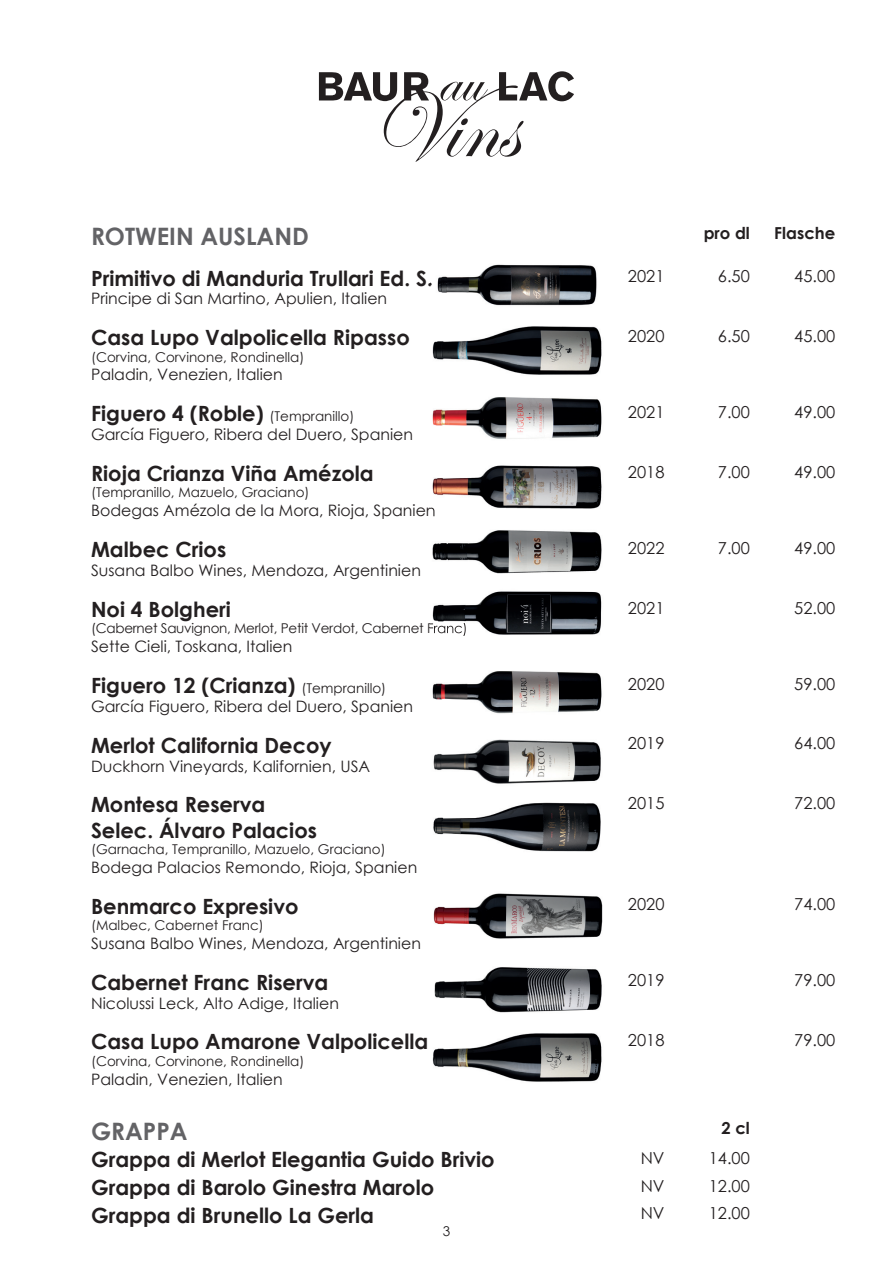
<style>
.page{position:relative;width:893px;height:1263px;background:#fff}
.page>*{position:absolute;margin:0;border:0;box-sizing:border-box;transform-origin:0 0}
.t1{font:700 24px "Century Gothic";color:#636366}
.t2{font:700 21px/25.2px "Century Gothic";color:#231f20}
.t3{font:16.5px "Century Gothic";color:#231f20}
.t4{font:700 16.5px "Century Gothic";color:#231f20}
.t5{font:15.75px "Century Gothic";color:#231f20}
.t6{font:13.5px "Century Gothic";color:#231f20}
.t7{font:13.5px "Century Gothic";letter-spacing:-.02em;color:#231f20}
.s1{font-weight:400;font-size:13.5px}
</style>
<div class="page">
<svg style="left:319px;top:71px;width:255px;height:91px"></svg>
<img style="left:432px;top:397px;width:170px;height:42px">
<img style="left:432px;top:671px;width:170px;height:43px">
<img style="left:432px;top:465px;width:170px;height:52px">
<img style="left:431px;top:504px;width:3px;height:13px">
<img style="left:433px;top:802px;width:168px;height:50px">
<img style="left:432px;top:326px;width:170px;height:49px">
<img style="left:432px;top:1033px;width:170px;height:49px">
<img style="left:432px;top:591px;width:170px;height:44px">
<img style="left:431px;top:623px;width:35px;height:13px">
<img style="left:434px;top:967px;width:168px;height:46px">
<img style="left:437px;top:264px;width:160px;height:42px">
<img style="left:432px;top:530px;width:170px;height:44px">
<img style="left:433px;top:893px;width:170px;height:46px">
<img style="left:433px;top:739px;width:168px;height:45px">
<h1 class="t1" style="left:91px;top:218px;width:219px">ROTWEIN AUSLAND</h1>
<p class="t4" style="left:704px;top:221px;width:48px">pro dl</p>
<p class="t4" style="left:774px;top:221px;width:63px">Flasche</p>
<h2 class="t2" style="left:91px;top:264px;width:343px">Primitivo di Manduria Trullari Ed. S.</h2>
<p class="t5" style="left:91px;top:288px;width:298px">Principe di San Martino, Apulien, Italien</p>
<p class="t3" style="left:628px;top:265px;width:38px">2021</p>
<p class="t3" style="left:718px;top:265px;width:33px">6.50</p>
<p class="t3" style="left:794px;top:265px;width:43px">45.00</p>
<h2 class="t2" style="left:91px;top:324px;width:320px">Casa Lupo Valpolicella Ripasso</h2>
<p class="t6" style="left:91px;top:347px;width:215px">(Corvina, Corvinone, Rondinella)</p>
<p class="t5" style="left:91px;top:364px;width:193px">Paladin, Venezien, Italien</p>
<h2 class="t2" style="left:91px;top:400px;width:265px">Figuero 4 (Roble) <span class="s1">(Tempranillo)</span></h2>
<p class="t5" style="left:91px;top:424px;width:324px">García Figuero, Ribera del Duero, Spanien</p>
<h2 class="t2" style="left:91px;top:460px;width:284px">Rioja Crianza Viña Amézola</h2>
<p class="t6" style="left:91px;top:483px;width:220px">(Tempranillo, Mazuelo, Graciano)</p>
<p class="t5" style="left:91px;top:499px;width:346px">Bodegas Amézola de la Mora, Rioja, Spanien</p>
<h2 class="t2" style="left:91px;top:536px;width:137px">Malbec Crios</h2>
<p class="t5" style="left:91px;top:559px;width:331px">Susana Balbo Wines, Mendoza, Argentinien</p>
<h2 class="t2" style="left:91px;top:596px;width:141px">Noi 4 Bolgheri</h2>
<p class="t7" style="left:91px;top:619px;width:378px">(Cabernet Sauvignon, Merlot, Petit Verdot, Cabernet Franc)</p>
<p class="t5" style="left:91px;top:635px;width:203px">Sette Cieli, Toskana, Italien</p>
<h2 class="t2" style="left:91px;top:672px;width:297px">Figuero 12 (Crianza) <span class="s1">(Tempranillo)</span></h2>
<p class="t5" style="left:91px;top:695px;width:324px">García Figuero, Ribera del Duero, Spanien</p>
<h2 class="t2" style="left:91px;top:731px;width:242px">Merlot California Decoy</h2>
<p class="t5" style="left:91px;top:755px;width:281px">Duckhorn Vineyards, Kalifornien, USA</p>
<h2 class="t2" style="left:91px;top:791px;width:227px">Montesa Reserva<br>Selec. Álvaro Palacios</h2>
<p class="t6" style="left:91px;top:839px;width:296px">(Garnacha, Tempranillo, Mazuelo, Graciano)</p>
<p class="t5" style="left:91px;top:856px;width:328px">Bodega Palacios Remondo, Rioja, Spanien</p>
<h2 class="t2" style="left:91px;top:892px;width:209px">Benmarco Expresivo</h2>
<p class="t6" style="left:91px;top:915px;width:174px">(Malbec, Cabernet Franc)</p>
<p class="t5" style="left:91px;top:932px;width:331px">Susana Balbo Wines, Mendoza, Argentinien</p>
<h2 class="t2" style="left:91px;top:968px;width:239px">Cabernet Franc Riserva</h2>
<p class="t5" style="left:91px;top:992px;width:249px">Nicolussi Leck, Alto Adige, Italien</p>
<h2 class="t2" style="left:91px;top:1028px;width:339px">Casa Lupo Amarone Valpolicella</h2>
<p class="t6" style="left:91px;top:1051px;width:215px">(Corvina, Corvinone, Rondinella)</p>
<p class="t5" style="left:91px;top:1068px;width:193px">Paladin, Venezien, Italien</p>
<p class="t3" style="left:628px;top:324px;width:38px">2020</p>
<p class="t3" style="left:718px;top:324px;width:33px">6.50</p>
<p class="t3" style="left:794px;top:324px;width:43px">45.00</p>
<p class="t3" style="left:628px;top:400px;width:38px">2021</p>
<p class="t3" style="left:718px;top:400px;width:33px">7.00</p>
<p class="t3" style="left:794px;top:400px;width:43px">49.00</p>
<p class="t3" style="left:628px;top:460px;width:38px">2018</p>
<p class="t3" style="left:718px;top:460px;width:33px">7.00</p>
<p class="t3" style="left:794px;top:460px;width:43px">49.00</p>
<p class="t3" style="left:628px;top:536px;width:38px">2022</p>
<p class="t3" style="left:718px;top:536px;width:33px">7.00</p>
<p class="t3" style="left:794px;top:536px;width:43px">49.00</p>
<p class="t3" style="left:628px;top:596px;width:38px">2021</p>
<p class="t3" style="left:794px;top:596px;width:43px">52.00</p>
<p class="t3" style="left:628px;top:672px;width:38px">2020</p>
<p class="t3" style="left:794px;top:672px;width:43px">59.00</p>
<p class="t3" style="left:628px;top:732px;width:38px">2019</p>
<p class="t3" style="left:794px;top:732px;width:43px">64.00</p>
<p class="t3" style="left:628px;top:791px;width:38px">2015</p>
<p class="t3" style="left:794px;top:791px;width:43px">72.00</p>
<p class="t3" style="left:628px;top:893px;width:38px">2020</p>
<p class="t3" style="left:794px;top:893px;width:43px">74.00</p>
<p class="t3" style="left:628px;top:969px;width:38px">2019</p>
<p class="t3" style="left:794px;top:969px;width:43px">79.00</p>
<p class="t3" style="left:628px;top:1028px;width:38px">2018</p>
<p class="t3" style="left:794px;top:1028px;width:43px">79.00</p>
<h1 class="t1" style="left:91px;top:1113px;width:98px">GRAPPA</h1>
<p class="t4" style="left:721px;top:1115px;width:30px">2 cl</p>
<h2 class="t2" style="left:91px;top:1146px;width:405px">Grappa di Merlot Elegantia Guido Brivio</h2>
<p class="t3" style="left:641px;top:1146px;width:25px">NV</p>
<p class="t3" style="left:709px;top:1146px;width:43px">14.00</p>
<h2 class="t2" style="left:91px;top:1174px;width:345px">Grappa di Barolo Ginestra Marolo</h2>
<p class="t3" style="left:641px;top:1174px;width:25px">NV</p>
<p class="t3" style="left:709px;top:1174px;width:43px">12.00</p>
<h2 class="t2" style="left:91px;top:1202px;width:285px">Grappa di Brunello La Gerla</h2>
<p class="t3" style="left:641px;top:1202px;width:25px">NV</p>
<p class="t3" style="left:709px;top:1202px;width:43px">12.00</p>
<p class="t6" style="left:443px;top:1222px;width:9px">3</p>
</div>
